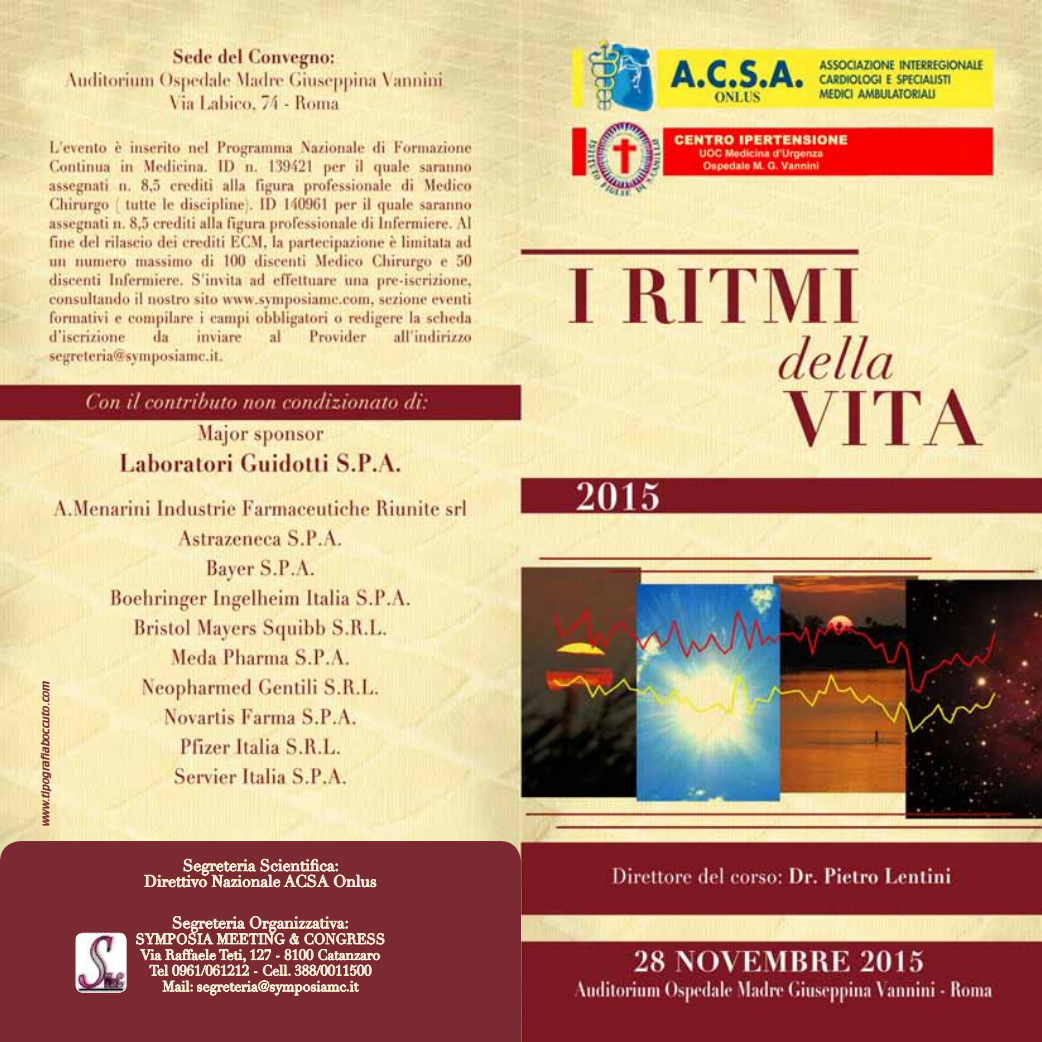
<style>
.page{position:relative;width:1042px;height:1042px;background:#fff}
.page>*{position:absolute;margin:0;border:0;box-sizing:border-box;transform-origin:0 0}
.t1{font:15.75px/15.8px "Didot";color:#f2f3fa;text-align:center}
.t2{font:14px/15.8px "Didot";color:#f2f3fa;text-align:center}
.t3{font:10.5px "Crillee";color:#7b2932}
</style>
<div class="page">
<img style="left:0;top:0;width:1042px;height:1042px">
<div style="left:0;top:841px;width:521px;height:201px;background:#7b2932"></div>
<svg style="left:136px;top:916px;width:249px;height:79px;background:#9d6058"></svg>
<img style="left:76px;top:933px;width:50px;height:59px">
<svg style="left:144px;top:859px;width:232px;height:29px;background:#9d6059"></svg>
<p class="t3" style="left:38px;top:826px;width:147px;rotate:-90deg">www.tipografiaboccuto.com</p>
<p class="t1" style="left:144px;top:858px;width:234px">Segreteria Scientifica:<br>Direttivo Nazionale ACSA Onlus</p>
<p class="t1" style="left:172px;top:915px;width:178px">Segreteria Organizzativa:</p>
<p class="t2" style="left:136px;top:931px;width:251px">SYMPOSIA MEETING &amp; CONGRESS Via Raffaele Teti, 127 - 8100 Catanzaro Tel 0961/061212 - Cell. 388/0011500<br>Mail: segreteria@symposiamc.it</p>
</div>
